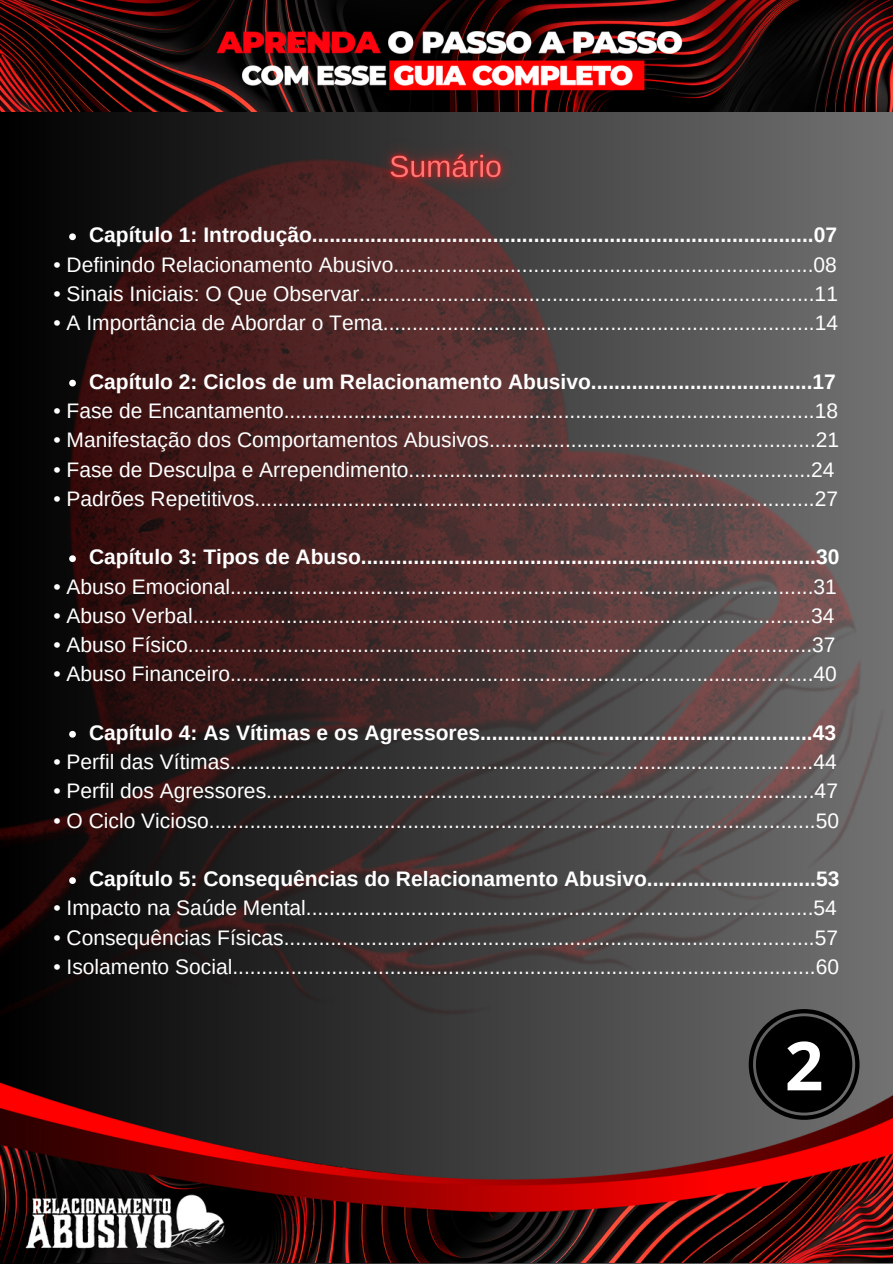
<style>
.page{position:relative;width:893px;height:1264px;background:#fff}
.page>*{position:absolute;margin:0;border:0;box-sizing:border-box;transform-origin:0 0}
.t1{font:700 67.5px "Open Sans";color:#fff}
.t2{font:21px "Arimo";color:#fff}
.t3{font:700 21px "Arimo";color:#fff}
</style>
<div class="page">
<img style="left:0;top:0;width:892px;height:1073px">
<svg style="left:69px;top:233px;width:7px;height:7px"></svg>
<svg style="left:69px;top:380px;width:7px;height:6px"></svg>
<svg style="left:69px;top:555px;width:7px;height:7px"></svg>
<svg style="left:69px;top:731px;width:7px;height:6px"></svg>
<svg style="left:69px;top:877px;width:7px;height:7px"></svg>
<svg style="left:748px;top:1009px;width:111px;height:64px"></svg>
<div style="left:755px;top:1016px;width:97px;height:96px;background:#000;border-radius:50%"></div>
<img style="left:0;top:1073px;width:892px;height:189px">
<img style="left:357px;top:118px;width:177px;height:97px">
<p class="t3" style="left:89px;top:223px;width:749px">Capítulo 1: Introdução......................................................................................07</p>
<p class="t2" style="left:53px;top:253px;width:785px">• Definindo Relacionamento Abusivo........................................................................08</p>
<p class="t2" style="left:53px;top:282px;width:786px">• Sinais Iniciais: O Que Observar..............................................................................11</p>
<p class="t2" style="left:53px;top:311px;width:786px">• A Importância de Abordar o Tema..........................................................................14</p>
<p class="t3" style="left:89px;top:370px;width:748px">Capítulo 2: Ciclos de um Relacionamento Abusivo......................................17</p>
<p class="t2" style="left:53px;top:399px;width:786px">• Fase de Encantamento...........................................................................................18</p>
<p class="t2" style="left:53px;top:428px;width:787px">• Manifestação dos Comportamentos Abusivos........................................................21</p>
<p class="t2" style="left:53px;top:457px;width:782px">• Fase de Desculpa e Arrependimento.....................................................................24</p>
<p class="t2" style="left:53px;top:487px;width:786px">• Padrões Repetitivos................................................................................................27</p>
<p class="t3" style="left:89px;top:545px;width:751px">Capítulo 3: Tipos de Abuso..............................................................................30</p>
<p class="t2" style="left:53px;top:574px;width:784px">• Abuso Emocional....................................................................................................31</p>
<p class="t2" style="left:53px;top:604px;width:782px">• Abuso Verbal..........................................................................................................34</p>
<p class="t2" style="left:53px;top:633px;width:783px">• Abuso Físico...........................................................................................................37</p>
<p class="t2" style="left:53px;top:662px;width:784px">• Abuso Financeiro....................................................................................................40</p>
<p class="t3" style="left:89px;top:721px;width:748px">Capítulo 4: As Vítimas e os Agressores.........................................................43</p>
<p class="t2" style="left:53px;top:750px;width:784px">• Perfil das Vítimas....................................................................................................44</p>
<p class="t2" style="left:53px;top:779px;width:786px">• Perfil dos Agressores..............................................................................................47</p>
<p class="t2" style="left:53px;top:808px;width:787px">• O Ciclo Vicioso........................................................................................................50</p>
<p class="t3" style="left:89px;top:867px;width:751px">Capítulo 5: Consequências do Relacionamento Abusivo.............................53</p>
<p class="t2" style="left:53px;top:896px;width:785px">• Impacto na Saúde Mental.......................................................................................54</p>
<p class="t2" style="left:53px;top:925px;width:786px">• Consequências Físicas...........................................................................................57</p>
<p class="t2" style="left:53px;top:955px;width:787px">• Isolamento Social....................................................................................................60</p>
<p class="t1" style="left:784px;top:1018px;width:40px">2</p>
</div>
